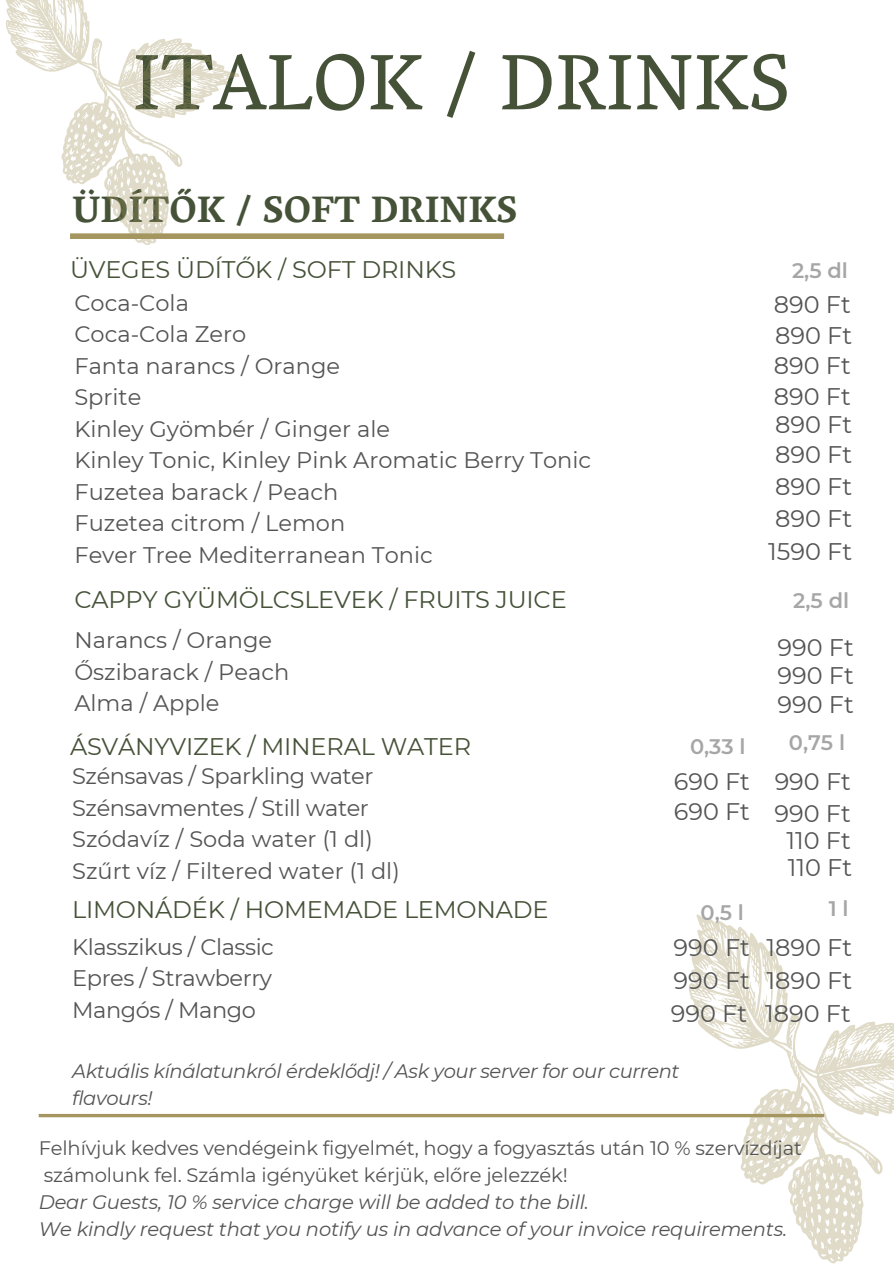
<style>
.page{position:relative;width:894px;height:1264px;background:#fff}
.page>*{position:absolute;margin:0;border:0;box-sizing:border-box;transform-origin:0 0}
.t1{font:80.1px "Vesper Libre";color:#455238}
.t2{font:700 37.5px "Vesper Libre";color:#455238}
.t3{font:24px/27px "Montserrat";color:#545454;text-align:center}
.t4{font:24px "Montserrat";letter-spacing:-.01em;color:#455238}
.t5{font:22.5px/31.5px "Montserrat";color:#545454}
.t6{font:22.5px/31.5px "Montserrat";letter-spacing:-.02em;color:#545454}
.t7{font:600 21px "Montserrat";color:#a6a6a6}
.t8{font:italic 19.5px/27px "Montserrat";letter-spacing:-.01em;color:#545454}
.t9{font:19.5px "Montserrat";letter-spacing:-.01em;color:#545454}
</style>
<div class="page">
<svg style="left:688px;top:914px;width:205px;height:348px"></svg>
<svg style="left:6px;top:0;width:234px;height:245px"></svg>
<svg style="left:39px;top:1113px;width:784px;height:4px;fill:#a4965e"></svg>
<div style="left:70px;top:233px;width:434px;height:6px;background:#a4965e"></div>
<p class="t1" style="left:133px;top:35px;width:659px">ITALOK / DRINKS</p>
<h1 class="t2" style="left:72px;top:188px;width:446px">ÜDÍTŐK / SOFT DRINKS</h1>
<p class="t4" style="left:70px;top:255px;width:387px">ÜVEGES ÜDÍTŐK / SOFT DRINKS</p>
<h4 class="t5" style="left:74px;top:287px;width:116px">Coca-Cola</h4>
<h4 class="t3" style="left:773px;top:290px;width:79px">890 Ft</h4>
<h4 class="t5" style="left:74px;top:318px;width:518px">Coca-Cola Zero<br>Fanta narancs / Orange<br>Sprite<br>Kinley Gyömbér / Ginger ale<br>Kinley Tonic, Kinley Pink Aromatic Berry Tonic<br>Fuzetea barack / Peach<br>Fuzetea citrom / Lemon<br>Fever Tree Mediterranean Tonic</h4>
<p class="t4" style="left:74px;top:584px;width:493px">CAPPY GYÜMÖLCSLEVEK / FRUITS JUICE</p>
<h4 class="t5" style="left:74px;top:624px;width:216px">Narancs / Orange<br>Őszibarack / Peach<br>Alma / Apple</h4>
<p class="t4" style="left:70px;top:731px;width:402px">ÁSVÁNYVIZEK / MINERAL WATER</p>
<p class="t7" style="left:791px;top:257px;width:57px">2,5 dl</p>
<h4 class="t3" style="left:774px;top:322px;width:79px">890 Ft</h4>
<h5 class="t3" style="left:773px;top:351px;width:79px">890 Ft</h5>
<h5 class="t3" style="left:773px;top:382px;width:79px">890 Ft</h5>
<p class="t3" style="left:774px;top:410px;width:79px">890 Ft</p>
<h4 class="t3" style="left:774px;top:440px;width:79px">890 Ft</h4>
<h4 class="t3" style="left:774px;top:473px;width:79px">890 Ft</h4>
<h4 class="t3" style="left:774px;top:505px;width:79px">890 Ft</h4>
<h4 class="t3" style="left:767px;top:537px;width:85px">1590 Ft</h4>
<p class="t7" style="left:793px;top:588px;width:57px">2,5 dl</p>
<p class="t3" style="left:777px;top:633px;width:78px">990 Ft</p>
<h4 class="t3" style="left:777px;top:662px;width:78px">990 Ft</h4>
<h4 class="t3" style="left:777px;top:690px;width:78px">990 Ft</h4>
<h4 class="t7" style="left:788px;top:729px;width:58px">0,75 l</h4>
<h4 class="t7" style="left:689px;top:734px;width:57px">0,33 l</h4>
<h4 class="t6" style="left:72px;top:760px;width:329px">Szénsavas / Sparkling water<br>Szénsavmentes / Still water<br>Szódavíz / Soda water (1 dl)<br>Szűrt víz / Filtered water (1 dl)</h4>
<h4 class="t3" style="left:673px;top:768px;width:78px">690 Ft</h4>
<h4 class="t3" style="left:673px;top:798px;width:78px">690 Ft</h4>
<h4 class="t3" style="left:774px;top:768px;width:78px">990 Ft</h4>
<h5 class="t3" style="left:774px;top:799px;width:78px">990 Ft<br>110 Ft</h5>
<h4 class="t3" style="left:787px;top:853px;width:66px">110 Ft</h4>
<p class="t4" style="left:72px;top:894px;width:477px">LIMONÁDÉK / HOMEMADE LEMONADE</p>
<h4 class="t7" style="left:700px;top:899px;width:45px">0,5 l</h4>
<h4 class="t7" style="left:828px;top:895px;width:21px">1 l</h4>
<h5 class="t3" style="left:673px;top:933px;width:78px">990 Ft</h5>
<h5 class="t3" style="left:673px;top:967px;width:78px">990 Ft</h5>
<h4 class="t3" style="left:670px;top:999px;width:78px">990 Ft</h4>
<h4 class="t5" style="left:72px;top:931px;width:203px;text-align:justify">Klasszikus / Classic Epres / Strawberry Mangós / Mango</h4>
<h4 class="t8" style="left:72px;top:1057px;width:608px">Aktuális kínálatunkról érdeklődj! / Ask your server for our current flavours!</h4>
<h4 class="t3" style="left:766px;top:933px;width:87px">1890 Ft</h4>
<h4 class="t3" style="left:766px;top:967px;width:87px">1890 Ft</h4>
<h4 class="t3" style="left:764px;top:999px;width:87px">1890 Ft</h4>
<h2 class="t9" style="left:39px;top:1135px;width:764px">Felhívjuk kedves vendégeink figyelmét, hogy a fogyasztás után 10 % szervízdíjat</h2>
<h5 class="t9" style="left:44px;top:1162px;width:525px">számolunk fel. Számla igényüket kérjük, előre jelezzék!</h5>
<h4 class="t8" style="left:39px;top:1188px;width:551px">Dear Guests, 10 % service charge will be added to the bill.</h4>
<h4 class="t8" style="left:39px;top:1215px;width:749px">We kindly request that you notify us in advance of your invoice requirements.</h4>
</div>
